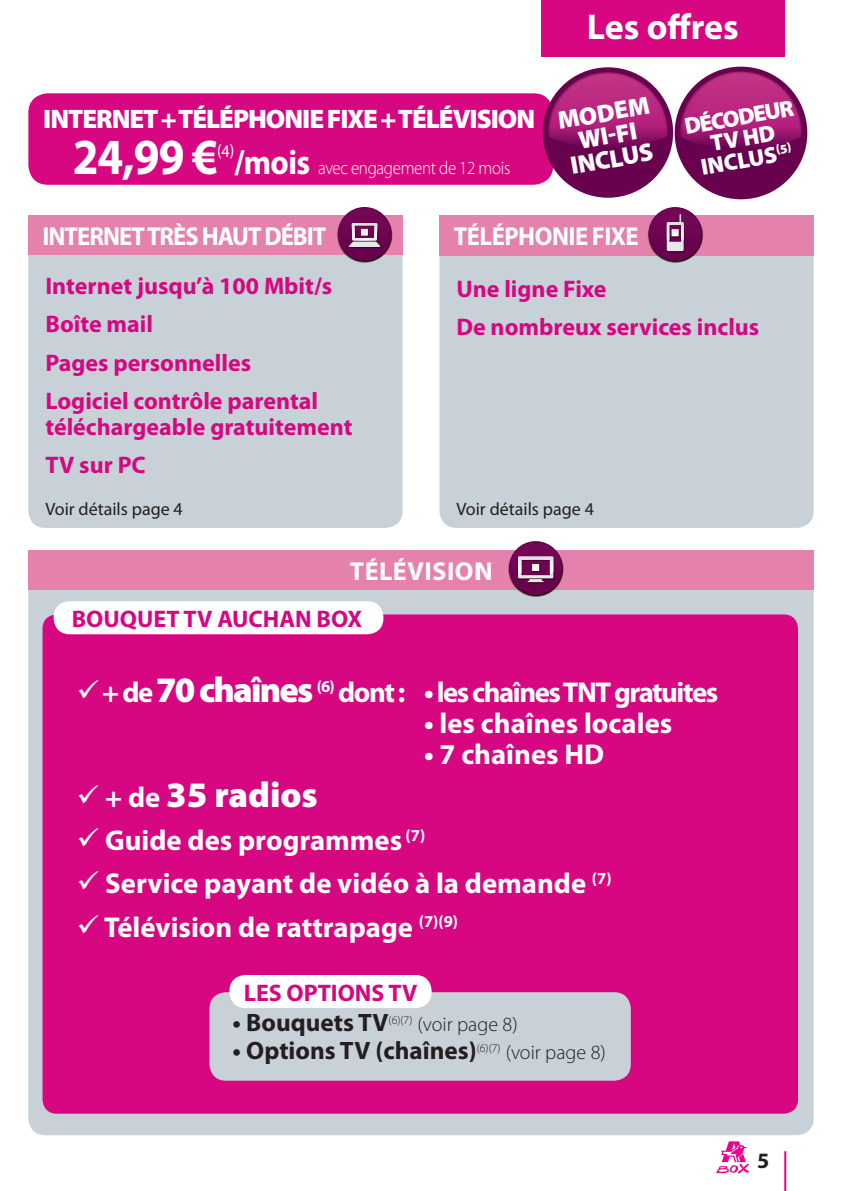
<style>
.page{position:relative;width:842px;height:1191px;background:#fff}
.page>*{position:absolute;margin:0;border:0;box-sizing:border-box;transform-origin:0 0}
.t1{font:700 50.6px "Myriad Pro";color:#fff;scale:.92 1}
.t2{font:900 36px "Myriad Pro";color:#fff}
.t3{font:700 36px "Myriad Pro";color:#fff}
.t4{font:700 28.8px "Myriad Pro";color:#fff}
.t5{font:700 28.8px "Myriad Pro";letter-spacing:-.05em;color:#fff}
.t6{font:900 26.8px "Myriad Pro";letter-spacing:-.04em;color:#fff}
.t7{font:700 26px "Myriad Pro";letter-spacing:-.04em;color:#fff;scale:.95 1}
.t8{font:700 26px "Myriad Pro";letter-spacing:.02em;color:#fff}
.t9{font:700 25.2px "Myriad Pro";color:#231f20}
.t10{font:900 25.2px/23.2px "Myriad Pro";color:#fff;text-align:center}
.t11{font:700 24px/38px "Myriad Pro";color:#d60780}
.t12{font:24px "Times";color:#231f20}
.t13{font:900 23.2px "Myriad Pro";color:#fff}
.t14{font:700 22px "Myriad Pro";color:#231f20}
.t15{font:300 18.4px "Myriad Pro";letter-spacing:-.02em;color:#fff;scale:.92 1}
.t16{font:18px "Myriad Pro";color:#231f20}
.t17{font:17.4px "Myriad Pro";color:#fff;scale:.92 1}
.s1{font-weight:700;font-size:34.6px}
.s2{font-weight:900;font-size:36px}
.s3{font-weight:700;font-size:28.8px}
.s4{font-weight:300;font-size:20.2px}
</style>
<div class="page">
<div style="left:541px;top:0;width:244px;height:57px;background:#d60780"></div>
<div style="left:28px;top:551px;width:786px;height:584px;background:#c8d1d8;border-radius:17px"></div>
<div style="left:28px;top:215px;width:375px;height:313px;background:#c8d1d8;border-radius:17px"></div>
<div style="left:439px;top:215px;width:375px;height:313px;background:#c8d1d8;border-radius:17px"></div>
<div style="left:43px;top:614px;width:755px;height:499px;background:#d60780;border-radius:14px"></div>
<img style="left:345px;top:207px;width:39px;height:56px">
<svg style="left:28px;top:215px;width:375px;height:40px;background:#d976a4"></svg>
<img style="left:349px;top:223px;width:31px;height:24px">
<img style="left:657px;top:207px;width:36px;height:56px">
<svg style="left:439px;top:214px;width:375px;height:42px;background:#d978a5"></svg>
<img style="left:667px;top:214px;width:17px;height:37px">
<img style="left:516px;top:541px;width:40px;height:56px">
<div style="left:28px;top:550px;width:786px;height:40px;background:#e481ad"></div>
<img style="left:518px;top:556px;width:35px;height:26px">
<div style="left:28px;top:93px;width:525px;height:92px;background:#d60780;border-radius:20px"></div>
<div style="left:543px;top:67px;width:130px;height:131px;background:#68024f;border-radius:50%"></div>
<img style="left:547px;top:72px;width:121px;height:64px">
<svg style="left:547px;top:136px;width:121px;height:57px"></svg>
<div style="left:675px;top:67px;width:132px;height:132px;background:#68024f;border-radius:50%"></div>
<img style="left:679px;top:71px;width:123px;height:66px">
<svg style="left:679px;top:137px;width:123px;height:57px"></svg>
<div style="left:54px;top:601px;width:329px;height:33px;background:#fff;border-radius:16px"></div>
<svg style="left:716px;top:1141px;width:33px;height:32px"></svg>
<div style="left:208px;top:991px;width:424px;height:91px;background:#c8d1d8;border-radius:18px"></div>
<div style="left:207px;top:989px;width:426px;height:94px;border:3px solid #d60780;border-radius:18px"></div>
<div style="left:229px;top:975px;width:203px;height:33px;background:#fff;border-radius:16px"></div>
<hr style="left:784px;top:1151px;width:2px;height:40px;background:#d60780">
<p class="t6" style="left:43px;top:101px;width:490px">INTERNET + TÉLÉPHONIE FIXE + TÉLÉVISION</p>
<h1 class="t1" style="left:73px;top:123px;width:159px">24,99 €</h1>
<p class="t17" style="left:217px;top:140px;width:20px">(4)</p>
<p class="t15" style="left:234px;top:156px;width:302px"><span class="s1">/mois</span> avec engagement de 12 mois</p>
<h2 class="t3" style="left:587px;top:3px;width:154px">Les offres</h2>
<p class="t10" style="left:556px;top:109px;width:87px;rotate:-10deg">MODEM<br>WI-FI<br>INCLUS</p>
<p class="t13" style="left:682px;top:111px;width:72px;rotate:-10deg">DÉC ODEUR</p>
<p class="t13" style="left:708px;top:128px;width:51px;rotate:-10deg">TV HD</p>
<p class="t13" style="left:698px;top:152px;width:94px;rotate:-10deg">INC LUS<sup>(5)</sup></p>
<p class="t7" style="left:43px;top:219px;width:300px">INTERNET TRÈS HAUT DÉBIT</p>
<p class="t7" style="left:454px;top:219px;width:16px">téléphonie</p>
<p class="t7" style="left:592px;top:219px;width:48px">fixe</p>
<p class="t12" style="left:46px;top:203px;width:9px">-</p>
<p class="t11" style="left:45px;top:267px;width:289px">Internet jusqu’à 100 Mbit/s<br>Boîte mail<br>Pages personnelles<br>Logiciel contrôle parental</p>
<p class="t11" style="left:45px;top:406px;width:309px">téléchargeable gratuitement<br>TV sur PC</p>
<p class="t16" style="left:45px;top:497px;width:139px">Voir détails page 4</p>
<p class="t11" style="left:456px;top:269px;width:304px">Une ligne Fixe<br>De nombreux services inclus</p>
<p class="t16" style="left:456px;top:498px;width:139px">Voir détails page 4</p>
<p class="t8" style="left:350px;top:554px;width:144px">TÉLÉVISION</p>
<p class="t11" style="left:72px;top:599px;width:291px">BOUQUET TV AUCHAN BOX</p>
<p class="t5" style="left:77px;top:673px;width:643px">✓ + de <span class="s2">70 CHAÎNES</span> <sup>(6)</sup> dont : • les chaînes TNT gratuites</p>
<p class="t4" style="left:424px;top:704px;width:250px">• les chaînes locales</p>
<p class="t4" style="left:424px;top:735px;width:182px">• 7 chaînes HD</p>
<h2 class="t2" style="left:77px;top:771px;width:242px">✓ <span class="s3">+ de</span> 35 RADIOS</h2>
<p class="t4" style="left:77px;top:822px;width:350px">✓ Guide des programmes <sup>(7)</sup></p>
<p class="t4" style="left:77px;top:865px;width:536px">✓ Service payant de vidéo à la demande <sup>(7)</sup></p>
<p class="t4" style="left:77px;top:908px;width:383px">✓ Télévision de rattrapage <sup>(7)(9)</sup></p>
<p class="t11" style="left:244px;top:973px;width:175px">LES OPTIONS TV</p>
<p class="t9" style="left:233px;top:1006px;width:287px">• Bouquets TV<sup>(6)(7)</sup> <span class="s4">(voir page 8)</span></p>
<p class="t9" style="left:233px;top:1033px;width:375px">• Options TV (chaînes)<sup>(6)(7)</sup> <span class="s4">(voir page 8)</span></p>
<p class="t14" style="left:757px;top:1146px;width:14px">5</p>
</div>
